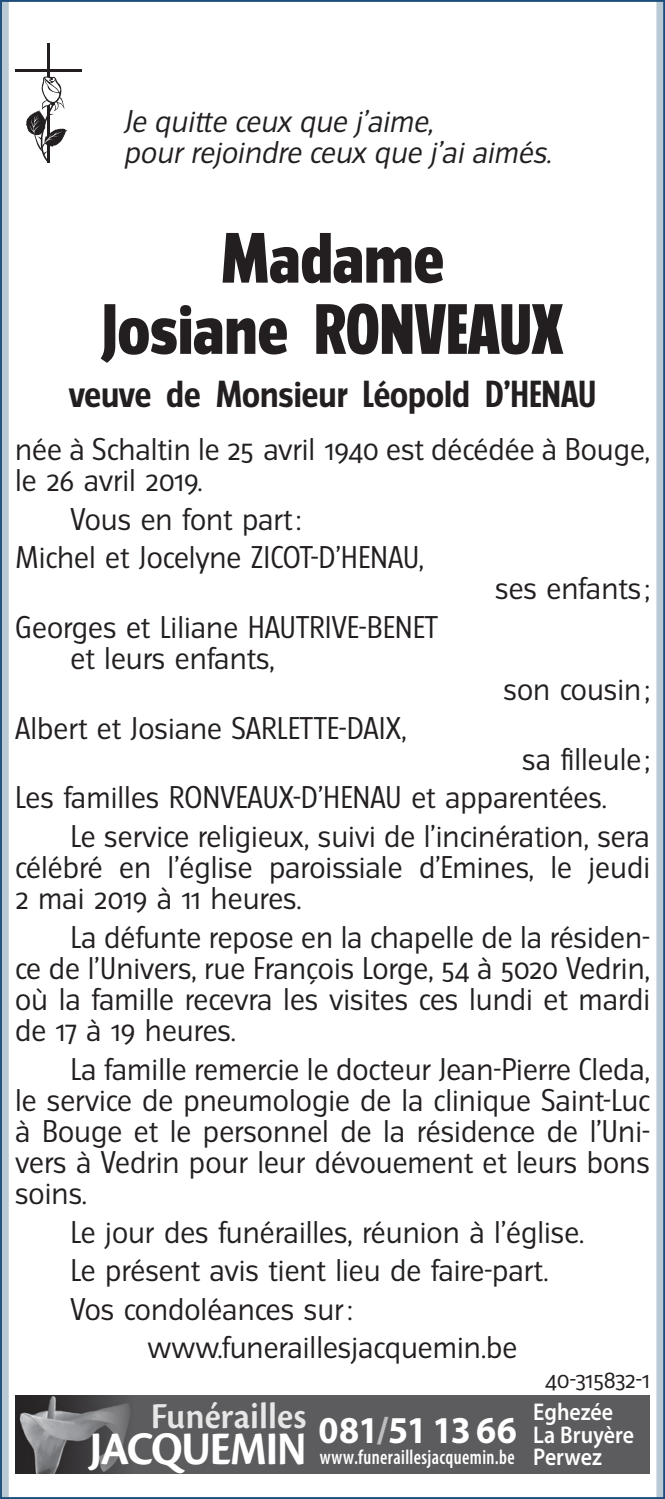
<style>
.page{position:relative;width:665px;height:1499px;background:#fff}
.page>*{position:absolute;margin:0;border:0;box-sizing:border-box;transform-origin:0 0}
.t1{font:800 63.7px/71px "Turmino";color:#231f20;text-align:center}
.t2{font:700 48.65px "Cronos Pro";letter-spacing:-.025em;color:#fff;scale:.91 1}
.t3{font:600 38.15px "Cronos Pro";color:#fff;scale:.95 1}
.t4{font:700 33.6px "Turmino";color:#231f20}
.t5{font:28px/31.2px "Turmino";color:#231f20}
.t6{font:italic 28px/31.2px "Turmino";color:#231f20}
.t7{font:600 24.15px/22.4px "Myriad Pro";color:#fff;scale:.9 1}
.t8{font:22.4px "Turmino";letter-spacing:-.02em;color:#231f20}
.t9{font:600 condensed 20.65px "Myriad Pro";letter-spacing:.02em;color:#fff;scale:.89 1}
</style>
<div class="page">
<div style="left:0;top:0;width:9px;height:1498px;background:#bacad5"></div>
<div style="left:656px;top:0;width:9px;height:1498px;background:#bacad5"></div>
<hr style="left:47px;top:44px;width:2px;height:119px;background:#231f20">
<hr style="left:15px;top:69px;width:66px;height:2px;background:#231f20">
<svg style="left:26px;top:75px;width:42px;height:88px"></svg>
<div style="left:15px;top:1394px;width:635px;height:79px;background:#5c5c5f"></div>
<img style="left:15px;top:1394px;width:118px;height:79px">
<p class="t6" style="left:123px;top:105px;width:435px">Je quitte ceux que j ’aime,<br>pour rejoindre ceux que j ’ai aimés.</p>
<h1 class="t1" style="left:102px;top:223px;width:462px">Madame<br>Josiane RONVEAUX</h1>
<p class="t4" style="left:69px;top:373px;width:529px">veuve de Monsieur Léopold D’HENAU</p>
<p class="t5" style="left:15px;top:433px;width:636px">née à Schaltin le 25 avril 1940 est décédée à Bouge, le 26 avril 2019.</p>
<p class="t5" style="left:15px;top:499px;width:410px;line-height:38.5px;text-indent:55px">Vous en font part:<br>Michel et Jocelyne ZICOT-D’HENAU,</p>
<p class="t5" style="left:495px;top:573px;width:156px">ses enfants ;</p>
<p class="t5" style="left:71px;top:611px;width:369px;text-indent:-55px">Georges et Liliane HAUTRIVE-BENET et leurs enfants,</p>
<p class="t5" style="left:503px;top:673px;width:148px">son cousin;</p>
<p class="t5" style="left:15px;top:712px;width:393px">Albert et Josiane SARLETTE-DAIX,</p>
<p class="t5" style="left:15px;top:739px;width:636px;line-height:38.5px;text-indent:507px">sa filleule;<br>Les familles RONVEAUX-D’HENAU et apparentées.</p>
<p class="t5" style="left:15px;top:820px;width:636px;text-align:justify;text-indent:55px">Le service religieux, suivi de l’incinération, sera célébré en l’église paroissiale d’Emines, le jeudi 2 mai 2019 à 11 heures.</p>
<p class="t5" style="left:15px;top:921px;width:636px;text-align:justify;text-indent:55px">La défunte repose en la chapelle de la résiden&shy;ce de l’Univers, rue François Lorge, 54 à 5020 Vedrin, où la famille recevra les visites ces lundi et mardi de 17 à 19 heures.</p>
<p class="t5" style="left:15px;top:1053px;width:636px;text-align:justify;text-indent:55px">La famille remercie le docteur Jean-Pierre Cleda, le service de pneumologie de la clinique Saint-Luc à Bouge et le personnel de la résidence de l’Uni&shy;vers à Vedrin pour leur dévouement et leurs bons soins.</p>
<p class="t5" style="left:71px;top:1216px;width:515px">Le jour des funérailles, réunion à l’église.</p>
<p class="t5" style="left:71px;top:1254px;width:479px">Le présent avis tient lieu de faire-part.</p>
<p class="t5" style="left:71px;top:1293px;width:283px">Vos condoléances sur:</p>
<p class="t5" style="left:148px;top:1331px;width:371px">www.funeraillesjacquemin.be</p>
<p class="t8" style="left:545px;top:1365px;width:106px">40‑315832‑1</p>
<h3 class="t3" style="left:150px;top:1394px;width:166px">Funérailles</h3>
<p class="t7" style="left:533px;top:1399px;width:113px">Eghezée<br>La Bruyère<br>Perwez</p>
<h2 class="t2" style="left:90px;top:1420px;width:471px">JACQUEMIN <sup>081</sup><sup>/</sup><sup>51</sup> <sup>13</sup> <sup>66</sup></h2>
<p class="t9" style="left:320px;top:1445px;width:221px">www.funeraillesjacquemin.be</p>
</div>
